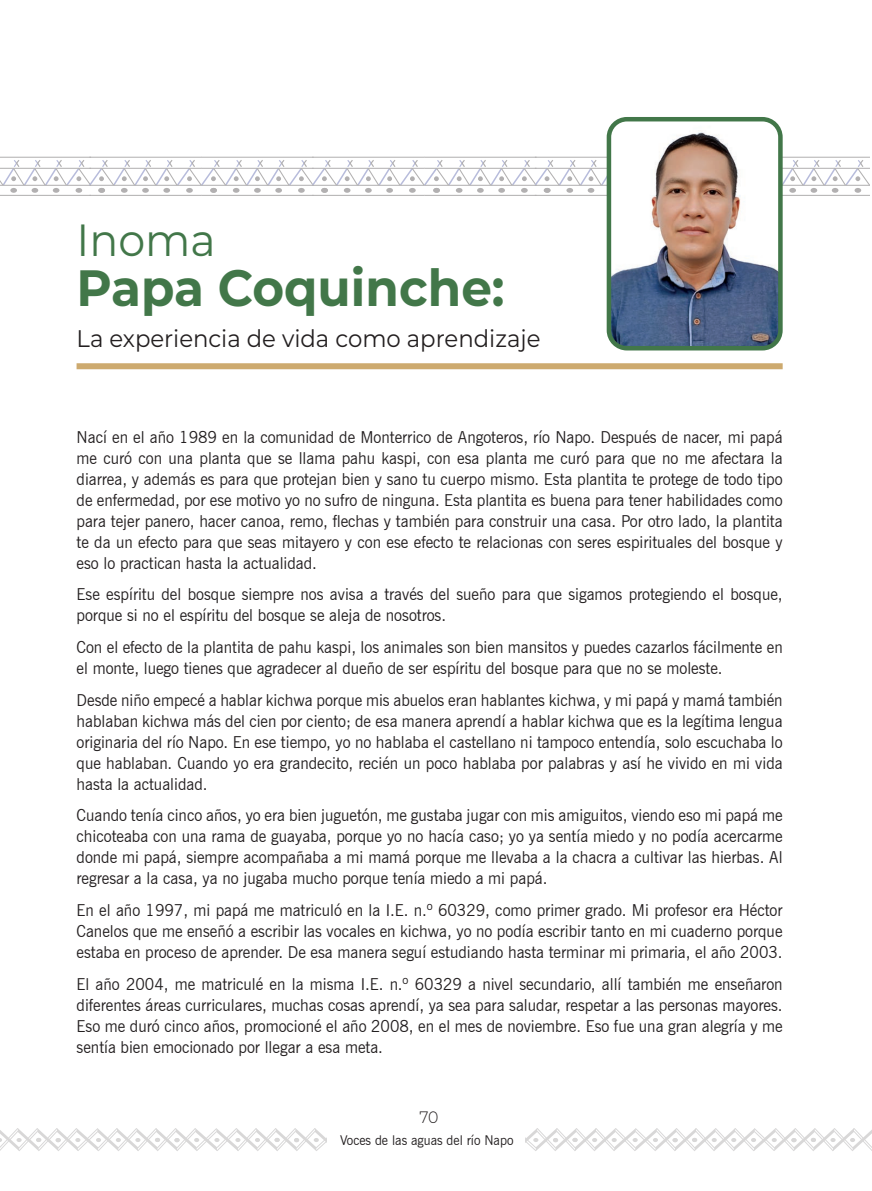
<style>
.page{position:relative;width:872px;height:1191px;background:#fff}
.page>*{position:absolute;margin:0;border:0;box-sizing:border-box;transform-origin:0 0}
.t1{font:700 51px "Montserrat";color:#427749;scale:.95 1}
.t2{font:45px "Montserrat";color:#427749;scale:.95 1}
.t3{font:24px "Montserrat";color:#231f20;scale:.95 1}
.t4{font:16.5px/21px "News Gothic BT";color:#231f20;text-align:justify;scale:.95 1}
.t5{font:300 16.5px "Montserrat";color:#231f20;scale:.95 1}
.t6{font:13.5px "News Gothic BT";color:#231f20;scale:.95 1}
</style>
<div class="page">
<svg style="left:526px;top:1128px;width:346px;height:23px"></svg>
<svg style="left:0;top:1128px;width:326px;height:23px"></svg>
<div style="left:77px;top:363px;width:705px;height:6px;background:#cdaa6f"></div>
<hr style="left:0;top:157px;width:91px;height:1px;background:#231f20">
<hr style="left:0;top:195px;width:91px;height:1px;background:#231f20">
<hr style="left:89px;top:157px;width:113px;height:1px;background:#231f20">
<hr style="left:89px;top:195px;width:113px;height:1px;background:#231f20">
<hr style="left:201px;top:157px;width:112px;height:1px;background:#231f20">
<hr style="left:201px;top:195px;width:112px;height:1px;background:#231f20">
<hr style="left:312px;top:157px;width:112px;height:1px;background:#231f20">
<hr style="left:312px;top:195px;width:112px;height:1px;background:#231f20">
<hr style="left:424px;top:157px;width:112px;height:1px;background:#231f20">
<hr style="left:424px;top:195px;width:112px;height:1px;background:#231f20">
<hr style="left:535px;top:157px;width:112px;height:1px;background:#231f20">
<hr style="left:535px;top:195px;width:112px;height:1px;background:#231f20">
<hr style="left:757px;top:157px;width:112px;height:1px;background:#231f20">
<hr style="left:757px;top:195px;width:112px;height:1px;background:#231f20">
<svg style="left:0;top:158px;width:869px;height:35px"></svg>
<img style="left:611px;top:122px;width:169px;height:226px">
<div style="left:606px;top:117px;width:176px;height:233px;border:4px solid #427749;border-radius:18px"></div>
<h2 class="t2" style="left:77px;top:209px;width:148px">Inoma</h2>
<h1 class="t1" style="left:77px;top:251px;width:452px">Papa Coquinche:</h1>
<h3 class="t3" style="left:77px;top:322px;width:490px">La experiencia de vida como aprendizaje</h3>
<p class="t4" style="left:77px;top:426px;width:744px">Nací en el año 1989 en la comunidad de Monterrico de Angoteros, río Napo. Después de nacer, mi papá me curó con una planta que se llama pahu kaspi, con esa planta me curó para que no me afectara la diarrea, y además es para que protejan bien y sano tu cuerpo mismo. Esta plantita te protege de todo tipo de enfermedad, por ese motivo yo no sufro de ninguna. Esta plantita es buena para tener habilidades como para tejer panero, hacer canoa, remo, flechas y también para construir una casa. Por otro lado, la plantita te da un efecto para que seas mitayero y con ese efecto te relacionas con seres espirituales del bosque y eso lo practican hasta la actualidad.</p>
<p class="t4" style="left:77px;top:584px;width:745px">Ese espíritu del bosque siempre nos avisa a través del sueño para que sigamos protegiendo el bosque, porque si no el espíritu del bosque se aleja de nosotros.</p>
<p class="t4" style="left:77px;top:636px;width:745px">Con el efecto de la plantita de pahu kaspi, los animales son bien mansitos y puedes cazarlos fácilmente en el monte, luego tienes que agradecer al dueño de ser espíritu del bosque para que no se moleste.</p>
<p class="t4" style="left:77px;top:689px;width:745px">Desde niño empecé a hablar kichwa porque mis abuelos eran hablantes kichwa, y mi papá y mamá también hablaban kichwa más del cien por ciento; de esa manera aprendí a hablar kichwa que es la legítima lengua originaria del río Napo. En ese tiempo, yo no hablaba el castellano ni tampoco entendía, solo escuchaba lo que hablaban. Cuando yo era grandecito, recién un poco hablaba por palabras y así he vivido en mi vida hasta la actualidad.</p>
<p class="t4" style="left:77px;top:805px;width:744px">Cuando tenía cinco años, yo era bien juguetón, me gustaba jugar con mis amiguitos, viendo eso mi papá me chicoteaba con una rama de guayaba, porque yo no hacía caso; yo ya sentía miedo y no podía acercarme donde mi papá, siempre acompañaba a mi mamá porque me llevaba a la chacra a cultivar las hierbas. Al regresar a la casa, ya no jugaba mucho porque tenía miedo a mi papá.</p>
<p class="t4" style="left:77px;top:899px;width:744px">En el año 1997, mi papá me matriculó en la I.E. n.º 60329, como primer grado. Mi profesor era Héctor Canelos que me enseñó a escribir las vocales en kichwa, yo no podía escribir tanto en mi cuaderno porque estaba en proceso de aprender. De esa manera seguí estudiando hasta terminar mi primaria, el año 2003.</p>
<p class="t4" style="left:77px;top:973px;width:745px">El año 2004, me matriculé en la misma I.E. n.º 60329 a nivel secundario, allí también me enseñaron diferentes áreas curriculares, muchas cosas aprendí, ya sea para saludar, respetar a las personas mayores.<br>Eso me duró cinco años, promocioné el año 2008, en el mes de noviembre. Eso fue una gran alegría y me sentía bien emocionado por llegar a esa meta.</p>
<p class="t5" style="left:419px;top:1105px;width:22px">70</p>
<p class="t6" style="left:340px;top:1131px;width:184px">Voces de las aguas del río Napo</p>
</div>
